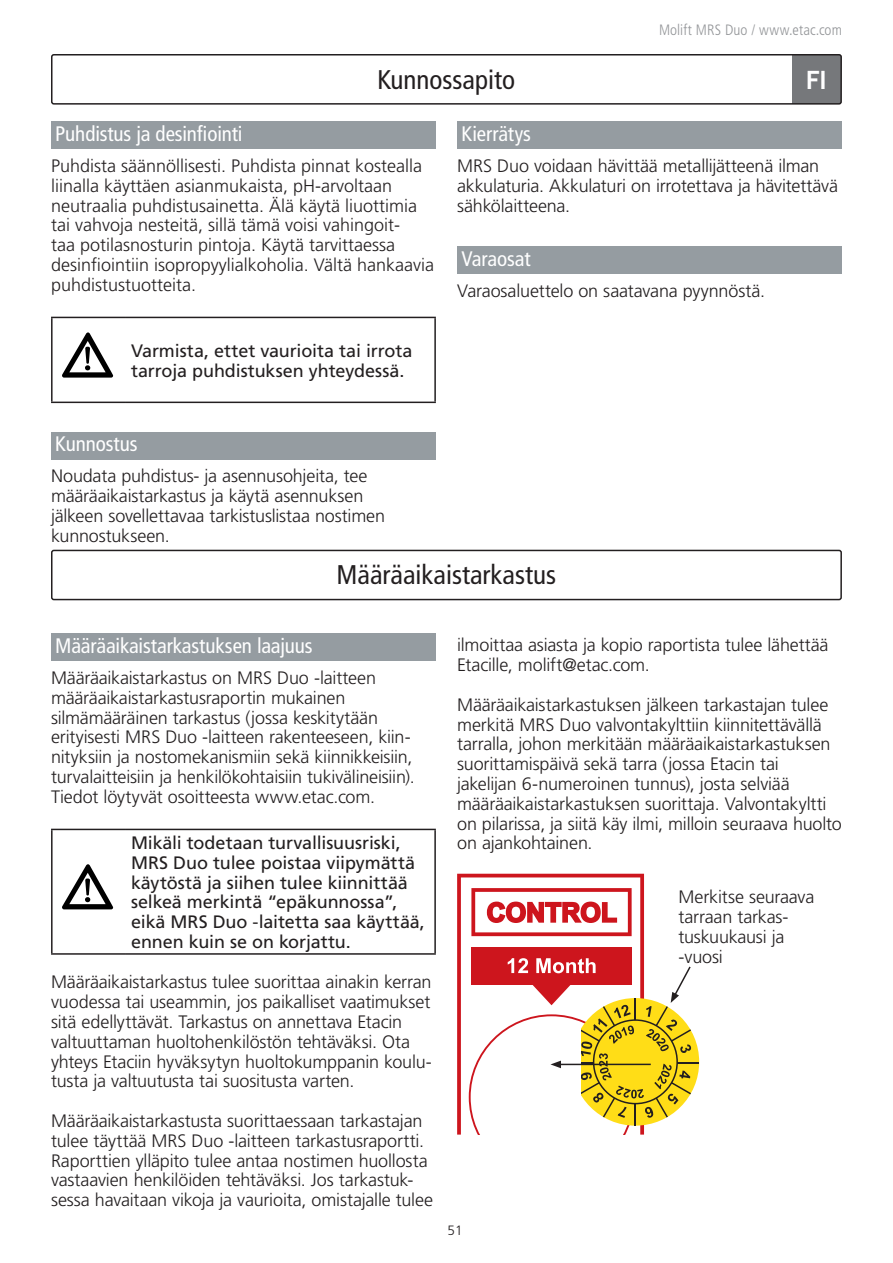
<style>
.page{position:relative;width:893px;height:1263px;background:#fff}
.page>*{position:absolute;margin:0;border:0;box-sizing:border-box;transform-origin:0 0}
.Chapter_header{font:condensed 27px "Frutiger LT Pro";color:#231f20}
.t1{font:500 27px "Franklin Gothic";color:#fff}
.Paragraph_header_-_on_grey_ruler{font:condensed 21px "Frutiger LT Pro";letter-spacing:-.005em;color:#fff}
.Body_text{font:300 18px/19.8px "Frutiger LT Pro";letter-spacing:-.01em;color:#231f20}
.Body_text-2{font:18px/19.8px "Frutiger LT Pro";letter-spacing:-.005em;color:#231f20}
.t2{font:300 condensed 15px "Frutiger LT Pro";letter-spacing:.005em;color:#939598}
.t3{font:300 13.5px "Frutiger LT Pro";color:#231f20}
</style>
<div class="page">
<div style="left:792px;top:55px;width:49px;height:49px;background:#76787b"></div>
<div style="left:51px;top:54px;width:791px;height:51px;border:2px solid #231f20;border-radius:2px"></div>
<div style="left:51px;top:122px;width:385px;height:27px;background:#959ca1"></div>
<div style="left:51px;top:432px;width:385px;height:27px;background:#959ca1"></div>
<hr style="left:51px;top:317px;width:74px;height:1px;background:#231f20">
<hr style="left:51px;top:318px;width:2px;height:84px;background:#231f20">
<hr style="left:125px;top:317px;width:311px;height:1px;background:#231f20">
<hr style="left:434px;top:318px;width:2px;height:84px;background:#231f20">
<hr style="left:51px;top:402px;width:74px;height:1px;background:#231f20">
<hr style="left:125px;top:402px;width:311px;height:1px;background:#231f20">
<svg style="left:62px;top:332px;width:51px;height:46px"></svg>
<div style="left:457px;top:122px;width:385px;height:27px;background:#959ca1"></div>
<div style="left:457px;top:247px;width:385px;height:27px;background:#959ca1"></div>
<div style="left:51px;top:550px;width:791px;height:50px;border:2px solid #231f20;border-radius:2px"></div>
<div style="left:51px;top:634px;width:385px;height:27px;background:#959ca1"></div>
<hr style="left:51px;top:829px;width:74px;height:1px;background:#231f20">
<hr style="left:51px;top:830px;width:2px;height:123px;background:#231f20">
<hr style="left:125px;top:829px;width:311px;height:1px;background:#231f20">
<hr style="left:434px;top:830px;width:2px;height:123px;background:#231f20">
<hr style="left:51px;top:953px;width:74px;height:2px;background:#231f20">
<hr style="left:125px;top:953px;width:311px;height:2px;background:#231f20">
<svg style="left:62px;top:864px;width:51px;height:45px"></svg>
<svg style="left:457px;top:874px;width:187px;height:260px"></svg>
<svg style="left:471px;top:888px;width:161px;height:48px"></svg>
<div style="left:471px;top:947px;width:161px;height:37px;background:#cd151d"></div>
<svg style="left:469px;top:958px;width:230px;height:176px"></svg>
<p class="t2" style="left:659px;top:22px;width:184px">Molift MRS Duo / www.etac.com</p>
<p class="Chapter_header" style="left:377px;top:63px;width:139px">Kunnossapito</p>
<h1 class="t1" style="left:806px;top:63px;width:22px">FI</h1>
<p class="Paragraph_header_-_on_grey_ruler" style="left:55px;top:121px;width:189px">Puhdistus ja desinfiointi</p>
<p class="Body_text" style="left:51px;top:156px;width:385px">Puhdista säännöllisesti. Puhdista pinnat kostealla liinalla käyttäen asianmukaista, pH-arvoltaan neutraalia puhdistusainetta. Älä käytä liuottimia tai vahvoja nesteitä, sillä tämä voisi vahingoit-<br>taa potilasnosturin pintoja. Käytä tarvittaessa desinfiointiin isopropyylialkoholia. Vältä hankaavia puhdistustuotteita.</p>
<p class="Body_text-2" style="left:131px;top:341px;width:283px">Varmista, ettet vaurioita tai irrota tarroja puhdistuksen yhteydessä.</p>
<p class="Paragraph_header_-_on_grey_ruler" style="left:55px;top:432px;width:84px">Kunnostus</p>
<p class="Body_text" style="left:51px;top:466px;width:336px">Noudata puhdistus- ja asennusohjeita, tee määräaikaistarkastus ja käytä asennuksen jälkeen sovellettavaa tarkistuslistaa nostimen kunnostukseen.</p>
<p class="Paragraph_header_-_on_grey_ruler" style="left:461px;top:121px;width:71px">Kierrätys</p>
<p class="Body_text" style="left:457px;top:156px;width:382px">MRS Duo voidaan hävittää metallijätteenä ilman akkulaturia. Akkulaturi on irrotettava ja hävitettävä sähkölaitteena.</p>
<p class="Paragraph_header_-_on_grey_ruler" style="left:461px;top:246px;width:71px">Varaosat</p>
<p class="Body_text" style="left:457px;top:281px;width:306px">Varaosaluettelo on saatavana pyynnöstä.</p>
<p class="Chapter_header" style="left:337px;top:559px;width:221px">Määräaikaistarkastus</p>
<p class="Paragraph_header_-_on_grey_ruler" style="left:55px;top:633px;width:259px">Määräaikaistarkastuksen laajuus</p>
<p class="Body_text" style="left:51px;top:668px;width:363px">Määräaikaistarkastus on MRS Duo -laitteen määräaikaistarkastusraportin mukainen silmämääräinen tarkastus (jossa keskitytään erityisesti MRS Duo -laitteen rakenteeseen, kiin&shy;nityksiin ja nostomekanismiin sekä kiinnikkeisiin, turvalaitteisiin ja henkilökohtaisiin tukivälineisiin).<br>Tiedot löytyvät osoitteesta www. etac. com.</p>
<p class="Body_text-2" style="left:131px;top:833px;width:295px">Mikäli todetaan turvallisuusriski, MRS Duo tulee poistaa viipymättä käytöstä ja siihen tulee kiinnittää selkeä merkintä “epäkunnossa”, eikä MRS Duo -laitetta saa käyttää, ennen kuin se on korjattu.</p>
<p class="Body_text" style="left:51px;top:972px;width:382px">Määräaikaistarkastus tulee suorittaa ainakin kerran vuodessa tai useammin, jos paikalliset vaatimukset sitä edellyttävät. Tarkastus on annettava Etacin valtuuttaman huoltohenkilöstön tehtäväksi. Ota yhteys Etaciin hyväksytyn huoltokumppanin koulu&shy;tusta ja valtuutusta tai suositusta varten.</p>
<p class="Body_text" style="left:51px;top:1111px;width:384px">Määräaikaistarkastusta suorittaessaan tarkastajan tulee täyttää MRS Duo -laitteen tarkastusraportti.<br>Raporttien ylläpito tulee antaa nostimen huollosta vastaavien henkilöiden tehtäväksi. Jos tarkastuk&shy;sessa havaitaan vikoja ja vaurioita, omistajalle tulee</p>
<p class="Body_text" style="left:457px;top:635px;width:373px">ilmoittaa asiasta ja kopio raportista tulee lähettää<br>Etacille, molift@etac.com.</p>
<p class="Body_text" style="left:457px;top:695px;width:386px">Määräaikaistarkastuksen jälkeen tarkastajan tulee merkitä MRS Duo valvontakylttiin kiinnitettävällä tarralla, johon merkitään määräaikaistarkastuksen suorittamispäivä sekä tarra (jossa Etacin tai jakelijan 6-numeroinen tunnus), josta selviää määräaikaistarkastuksen suorittaja. Valvontakyltti on pilarissa, ja siitä käy ilmi, milloin seuraava huolto on ajankohtainen.</p>
<p class="Body_text" style="left:678px;top:887px;width:137px">Merkitse seuraava tarraan tarkas&shy;tuskuukausi ja -vuosi</p>
<p class="t3" style="left:447px;top:1222px;width:17px">51</p>
</div>
